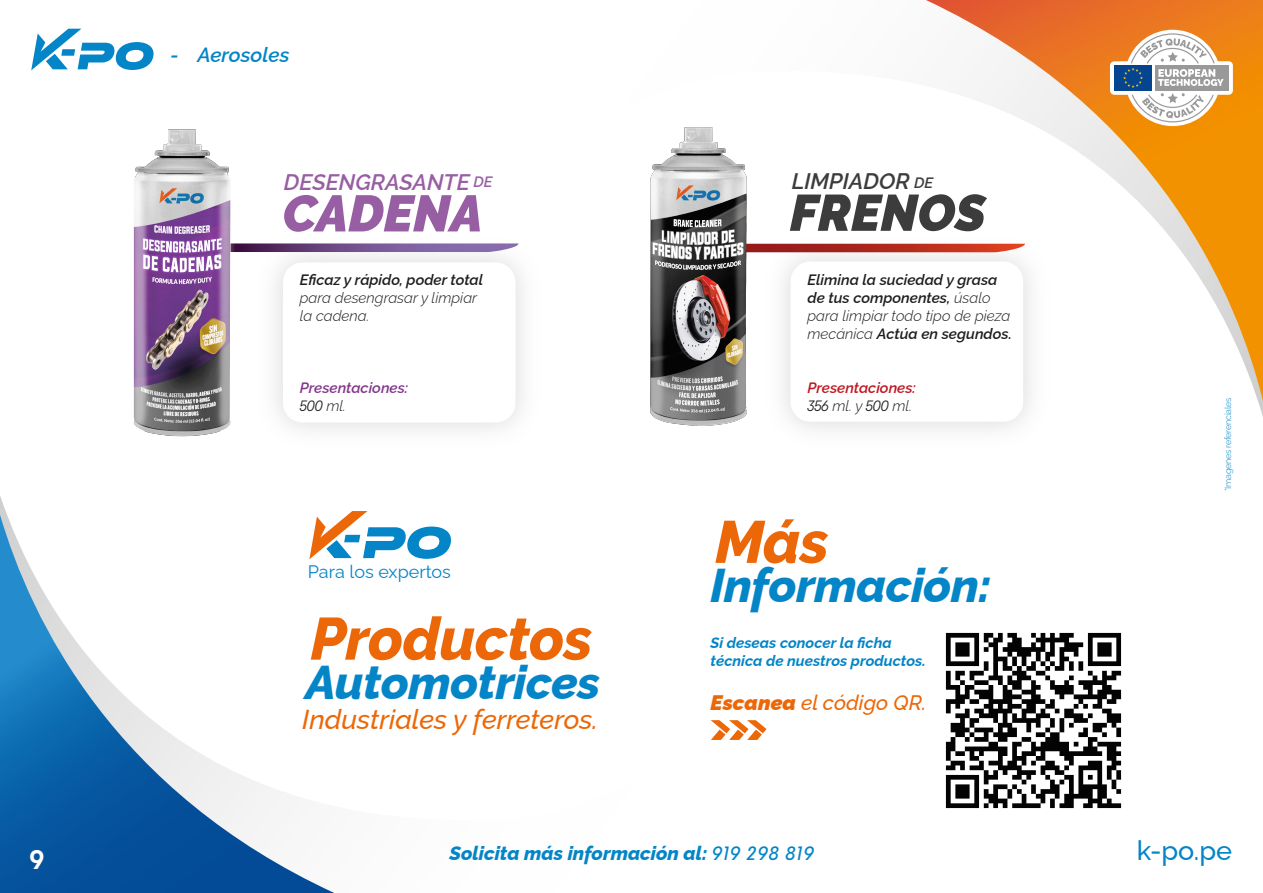
<style>
.page{position:relative;width:1263px;height:893px;background:#fff}
.page>*{position:absolute;margin:0;border:0;box-sizing:border-box;transform-origin:0 0}
.t1{font:italic 800 59.4px "Raleway";letter-spacing:-.01em;color:#ec6707}
.t2{font:italic 900 51.15px "Raleway";color:#3d3c3c}
.t3{font:italic 900 51.15px "Raleway";color:#985ea3}
.t4{font:italic 800 47.4px "Raleway";letter-spacing:-.01em;color:#0485c7}
.t5{font:italic 500 27.3px "Raleway";color:#ec6707}
.t6{font:500 27px "Raleway";color:#0485c7}
.t7{font:27px "MD Nichrome Test Dark";color:#fff}
.t8{font:italic 600 22.5px "Raleway";color:#985ea3}
.t9{font:italic 600 22.5px "Raleway";color:#3d3c3c}
.t10{font:italic 500 21px "Raleway";color:#ec6707}
.t11{font:italic 600 20.55px "Raleway";color:#0485c7}
.t12{font:italic 800 19.35px "Raleway";color:#0485c7}
.t13{font:18px "Raleway";color:#0485c7}
.t14{font:italic 600 15px/18px "Raleway";color:#1d1d1b}
.t15{font:italic 700 15px/18px "Raleway";color:#0485c7}
.t16{font:italic 300 15px/18px "Raleway";color:#1d1d1b}
.t17{font:italic 600 15px/18px "Raleway";color:#bf1622}
.t18{font:italic 600 15px "Raleway";color:#83368c}
.t19{font:italic 300 15px "MD Nichrome Test";color:#1d1d1b}
.t20{font:300 9px "Raleway";letter-spacing:-.03em;color:#0485c7}
.s1{font-size:15px}
.s2{font-family:"Raleway"}
.s3{font-weight:300}
.s4{font-family:"MD Nichrome Test";font-weight:300;color:#1d1d1b}
.s5{font-weight:300;color:#1d1d1b}
.s6{font-weight:900}
.s7{font-family:"MD Nichrome Test";font-weight:400}
</style>
<div class="page">
<img style="left:654px;top:417px;width:199px;height:22px">
<svg style="left:338px;top:243px;width:180px;height:9px;background:#8c70aa"></svg>
<svg style="left:31px;top:29px;width:123px;height:41px"></svg>
<svg style="left:0;top:515px;width:334px;height:378px"></svg>
<svg style="left:650px;top:127px;width:613px;height:290px"></svg>
<svg style="left:926px;top:0;width:337px;height:401px"></svg>
<svg style="left:1110px;top:30px;width:123px;height:96px"></svg>
<svg style="left:1183px;top:319px;width:11px;height:9px"></svg>
<img style="left:133px;top:129px;width:205px;height:310px">
<svg style="left:309px;top:511px;width:142px;height:48px"></svg>
<svg style="left:711px;top:720px;width:55px;height:20px"></svg>
<img style="left:945px;top:632px;width:177px;height:177px">
<h3 class="t7" style="left:30px;top:848px;width:16px">9</h3>
<h3 class="t11" style="left:170px;top:39px;width:121px">- Aerosoles</h3>
<h3 class="t8" style="left:284px;top:165px;width:210px">DESENGRASANTE <span class="s1">DE</span></h3>
<h2 class="t3" style="left:283px;top:173px;width:202px">CADENA</h2>
<p class="t14" style="left:300px;top:269px;width:185px">Eficaz y rápido, poder total</p>
<p class="t16" style="left:300px;top:287px;width:179px">para desengrasar y limpiar la cadena.</p>
<p class="t18" style="left:300px;top:376px;width:110px">Presentaciones:</p>
<p class="t19" style="left:300px;top:399px;width:48px">500 <span class="s2">ml.</span></p>
<p class="t13" style="left:308px;top:557px;width:145px">Para los expertos</p>
<h1 class="t1" style="left:310px;top:592px;width:283px">Productos</h1>
<h3 class="t4" style="left:306px;top:645px;width:296px">Automotrices</h3>
<h3 class="t5" style="left:302px;top:697px;width:297px">Industriales y ferreteros.</h3>
<h3 class="t9" style="left:792px;top:164px;width:143px">LIMPIADOR <span class="s1">DE</span></h3>
<h2 class="t2" style="left:790px;top:173px;width:197px">FRENOS</h2>
<p class="t14" style="left:807px;top:269px;width:206px">Elimina la suciedad y grasa de tus componentes, <span class="s3">úsalo para limpiar todo tipo de pieza mecánica</span> Actúa en segundos.</p>
<p class="t17" style="left:807px;top:377px;width:110px">Presentaciones:<br><span class="s4">356</span> <span class="s5">ml. y</span> <span class="s4">500</span> <span class="s5">ml.</span></p>
<h1 class="t1" style="left:715px;top:495px;width:115px">Más</h1>
<h3 class="t4" style="left:710px;top:548px;width:282px">Información:</h3>
<p class="t15" style="left:711px;top:632px;width:217px">Si deseas conocer la ficha técnica de nuestros productos.</p>
<h3 class="t10" style="left:711px;top:686px;width:217px"><span class="s6">Escanea</span> el código QR.</h3>
<p class="t12" style="left:450px;top:838px;width:365px">Solicita más información al: <span class="s7">919 298 819</span></p>
<p class="t20" style="left:1221px;top:491px;width:95px;rotate:-90deg">*Imagenes referenciales</p>
<h3 class="t6" style="left:1137px;top:829px;width:97px">k-po.pe</h3>
</div>
